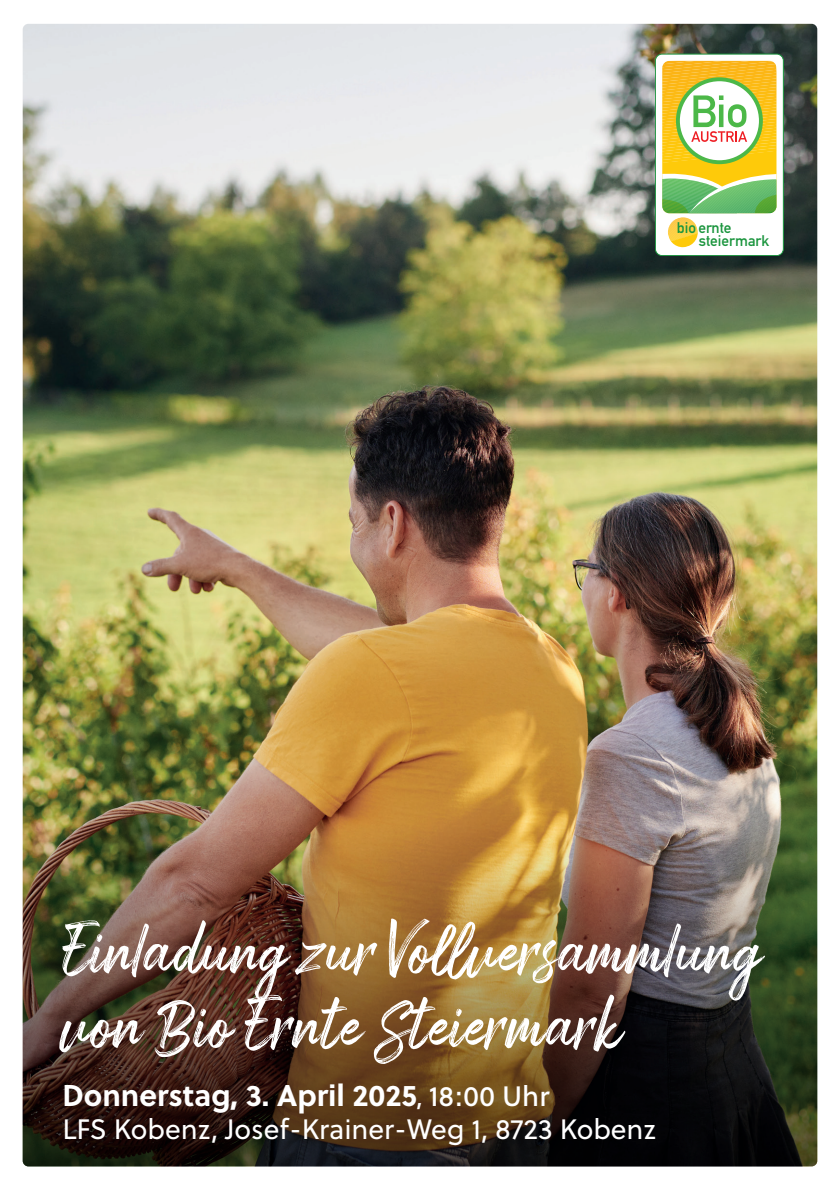
<style>
.page{position:relative;width:840px;height:1191px;background:#fff}
.page>*{position:absolute;margin:0;border:0;box-sizing:border-box;transform-origin:0 0}
.t1{font:62px/74.4px "Arsilon";color:#fff}
.t2{font:700 30px "Soleil";color:#fff}
.t3{font:28px "Soleil";color:#fff}
.t4{font:15.2px/12.2px "DIN Mittelschrift";color:#1b953e}
.s1{font-family:"Soleil Bk";font-weight:400;font-size:24px}
.s2{font-family:"Soleil Bk";font-weight:400;font-size:28px}
</style>
<div class="page">
<img style="left:23px;top:24px;width:793px;height:1142px">
<div style="left:655px;top:54px;width:127px;height:201px;background:#fff;border-radius:7px"></div>
<div style="left:655px;top:54px;width:128px;height:202px;border:1px solid #1b953e;border-radius:7px"></div>
<svg style="left:662px;top:61px;width:114px;height:186px"></svg>
<img style="left:23px;top:765px;width:793px;height:401px;border-radius:6px">
<p class="t4" style="left:698px;top:222px;width:72px;text-indent:-22px">bio ernte steiermark</p>
<p class="t1" style="left:62px;top:911px;width:701px">Einladung zur Vollversammlung von Bio Ernte Steiermark</p>
<p class="t2" style="left:62px;top:1075px;width:488px">Donnerstag, 3. April 2025<span class="s1">,</span> <span class="s2">18:00 Uhr</span></p>
<p class="t3" style="left:62px;top:1112px;width:595px">LFS Kobenz, Josef-Krainer-Weg 1, 8723 Kobenz</p>
</div>
